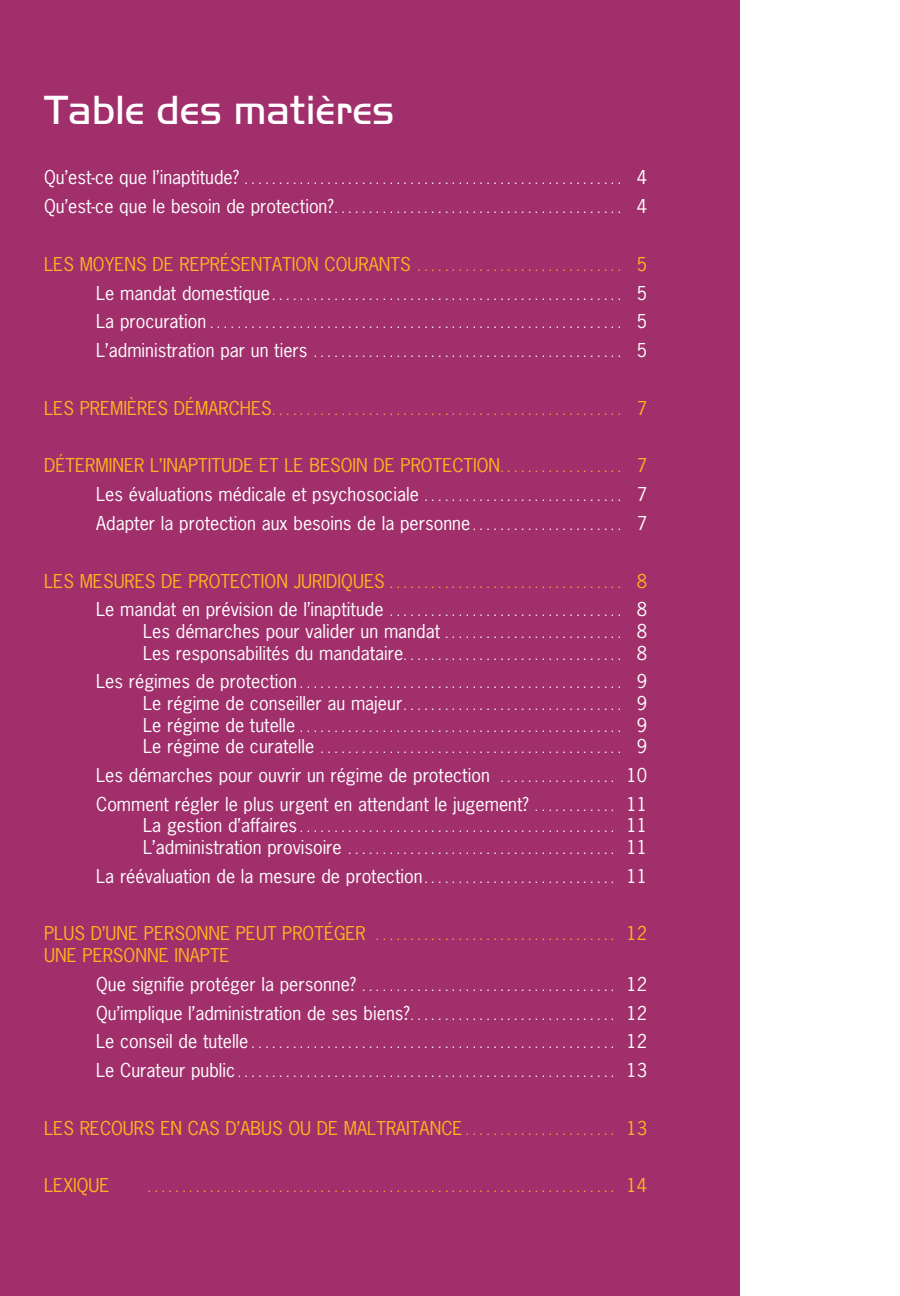
<style>
.page{position:relative;width:900px;height:1296px;background:#fff}
.page>*{position:absolute;margin:0;border:0;box-sizing:border-box;transform-origin:0 0}
.t1{font:42px "Handel Got D Ligh";color:#fff}
.t2{font:18px/28.8px "News Gothic";color:#fff;text-align:justify}
.t3{font:18px "News Gothic";color:#fcb420}
.t4{font:12px/21.6px "News Gothic";color:#fff;text-align:justify}
.t5{font:12px "News Gothic";color:#fcb420}
.s1{font-size:18px}
.s2{font-size:12px}
.s3{color:#fcb420}
.s4{font-size:12px;color:#fcb420}
</style>
<div class="page">
<div style="left:0;top:0;width:740px;height:1296px;background:#a12f6b"></div>
<h2 class="t1" style="left:44px;top:87px;width:352px">Table des matières</h2>
<p class="t4" style="left:44px;top:169px;width:605px"><span class="s1">Qu’est-ce que l’inaptitude?</span> ....................................................... <span class="s1">4</span></p>
<p class="t4" style="left:44px;top:198px;width:605px"><span class="s1">Qu’est-ce que le besoin de protection?</span> .......................................... <span class="s1">4</span></p>
<h2 class="t3" style="left:44px;top:252px;width:604px">LES MOYENS DE REPRÉSENTATION COURANTS <span class="s2">..............................</span> 5</h2>
<p class="t4" style="left:96px;top:284px;width:552px"><span class="s1">Le mandat domestique</span> ................................................... <span class="s1">5</span></p>
<p class="t4" style="left:96px;top:313px;width:552px"><span class="s1">La procuration</span> ............................................................ <span class="s1">5</span></p>
<p class="t4" style="left:96px;top:342px;width:552px"><span class="s1">L’administration par un tiers</span> ............................................. <span class="s1">5</span></p>
<p class="t5" style="left:44px;top:402px;width:605px"><span class="s1">LES PREMIÈRES DÉMARCHES</span> ................................................... <span class="s1">7</span></p>
<h2 class="t2" style="left:96px;top:451px;width:552px;text-indent:-52px"><span class="s3">DÉTERMINER L’INAPTITUDE ET LE BESOIN DE PROTECTION</span> <span class="s4">. . . . . . . . . . . . . . . . . .</span> <span class="s3">7<br></span>Les évaluations médicale et psychosociale <span class="s2">. . . . . . . . . . . . . . . . . . . . . . . . . . . . .</span> 7<br>Adapter la protection aux besoins de la personne <span class="s2">. . . . . . . . . . . . . . . . . . . . . .</span> 7</h2>
<p class="t5" style="left:44px;top:575px;width:605px"><span class="s1">LES MESURES DE PROTECTION JURIDIQUES</span> .................................. <span class="s1">8</span></p>
<h2 class="t2" style="left:96px;top:599px;width:552px;line-height:21.6px;text-align:right">Le mandat en prévision de l’inaptitude <span class="s2">..................................</span> 8<br>Les démarches pour valider un mandat <span class="s2">..........................</span> 8</h2>
<p class="t4" style="left:143px;top:644px;width:505px"><span class="s1">Les responsabilités du mandataire</span> ................................ <span class="s1">8</span></p>
<p class="t4" style="left:143px;top:673px;width:505px;text-indent:-47px"><span class="s1">Les régimes de protection</span> ............................................... <span class="s1">9<br>Le régime de conseiller au majeur</span> ................................ <span class="s1">9<br>Le régime de tutelle</span> ............................................... <span class="s1">9<br>Le régime de curatelle</span> ............................................ <span class="s1">9</span></p>
<h2 class="t2" style="left:96px;top:761px;width:552px">Les démarches pour ouvrir un régime de protection <span class="s2">. . . . . . . . . . . . . . . .</span> 10<br>Comment régler le plus urgent en attendant le jugement? <span class="s2">. . . . . . . . . . .</span> 11</h2>
<p class="t4" style="left:143px;top:817px;width:506px"><span class="s1">La gestion d’affaires</span> ............................................. <span class="s1">11<br>L’administration provisoire</span> ...................................... <span class="s1">11</span></p>
<h2 class="t2" style="left:96px;top:861px;width:552px">La réévaluation de la mesure de protection <span class="s2">. . . . . . . . . . . . . . . . . . . . . . . . . . .</span> 11</h2>
<p class="t5" style="left:44px;top:928px;width:605px"><span class="s1">PLUS D’UNE PERSONNE PEUT PROTÉGER</span> .................................. <span class="s1">12</span></p>
<h2 class="t3" style="left:44px;top:944px;width:187px">UNE PERSONNE INAPTE</h2>
<p class="t4" style="left:96px;top:975px;width:552px"><span class="s1">Que signifie protéger la personne?</span> .................................... <span class="s1">12</span></p>
<h2 class="t2" style="left:96px;top:998px;width:552px">Qu’implique l’administration de ses biens? <span class="s2">. . . . . . . . . . . . . . . . . . . . . . . . . . . . .</span> 12</h2>
<p class="t4" style="left:96px;top:1033px;width:552px"><span class="s1">Le conseil de tutelle</span> .................................................... <span class="s1">12</span></p>
<p class="t4" style="left:96px;top:1062px;width:552px"><span class="s1">Le Curateur public</span> ...................................................... <span class="s1">13</span></p>
<h2 class="t3" style="left:44px;top:1116px;width:605px">LES RECOURS EN CAS D’ABUS OU DE MALTRAITANCE <span class="s2">. . . . . . . . . . . . . . . . . . . . .</span> 13</h2>
<h2 class="t3" style="left:44px;top:1174px;width:67px">LEXIQUE</h2>
<p class="t5" style="left:148px;top:1180px;width:501px">................................................................... <span class="s1">14</span></p>
</div>
